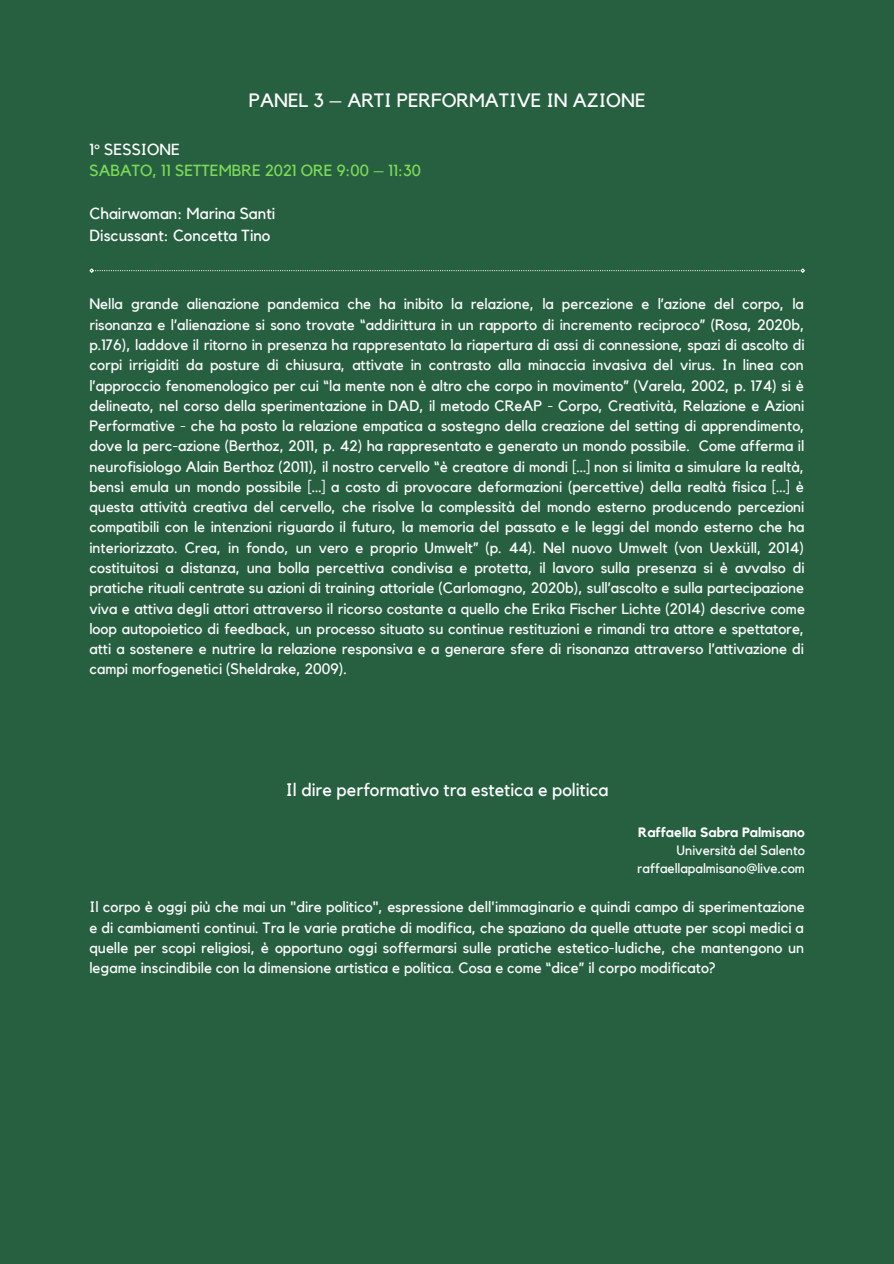
<style>
.page{position:relative;width:894px;height:1264px;background:#fff}
.page>*{position:absolute;margin:0;border:0;box-sizing:border-box;transform-origin:0 0}
.t1{font:19.2px "Kollektif";color:#fdfdfd}
.t2{font:18px "Kollektif";color:#fdfdfd}
.t3{font:16.05px/21.5px "Kollektif";color:#fdfdfd}
.t4{font:16.05px "Kollektif";color:#7ed957}
.t5{font:15px/20.2px "Kollektif";color:#fdfdfd;text-align:justify}
.t6{font:13.5px/18px "Kollektif";color:#fdfdfd;text-align:right}
.t7{font:700 13.5px "Kollektif";color:#fdfdfd}
</style>
<div class="page">
<div style="left:0;top:0;width:893px;height:1263px;background:#266041"></div>
<svg style="left:89px;top:268px;width:716px;height:5px"></svg>
<p class="t1" style="left:249px;top:91px;width:398px">PANEL 3 – ARTI PERFORMATIVE IN AZIONE</p>
<p class="t3" style="left:89px;top:139px;width:92px">1° SESSIONE</p>
<p class="t4" style="left:89px;top:163px;width:333px">SABATO, 11 SETTEMBRE 2021 ORE 9:00 – 11:30</p>
<p class="t3" style="left:89px;top:203px;width:187px">Chairwoman: Marina Santi<br>Discussant: Concetta Tino</p>
<p class="t5" style="left:89px;top:294px;width:716px">Nella grande alienazione pandemica che ha inibito la relazione, la percezione e l’azione del corpo, la risonanza e l’alienazione si sono trovate “addirittura in un rapporto di incremento reciproco” (Rosa, 2020b, p.176), laddove il ritorno in presenza ha rappresentato la riapertura di assi di connessione, spazi di ascolto di corpi irrigiditi da posture di chiusura, attivate in contrasto alla minaccia invasiva del virus. In linea con l’approccio fenomenologico per cui “la mente non è altro che corpo in movimento” (Varela, 2002, p. 174) si è delineato, nel corso della sperimentazione in DAD, il metodo CReAP - Corpo, Creatività, Relazione e Azioni Performative - che ha posto la relazione empatica a sostegno della creazione del setting di apprendimento, dove la perc-azione (Berthoz, 2011, p. 42) ha rappresentato e generato un mondo possibile. Come afferma il neurofisiologo Alain Berthoz (2011), il nostro cervello “è creatore di mondi […] non si limita a simulare la realtà, bensì emula un mondo possibile […] a costo di provocare deformazioni (percettive) della realtà fisica […] è questa attività creativa del cervello, che risolve la complessità del mondo esterno producendo percezioni compatibili con le intenzioni riguardo il futuro, la memoria del passato e le leggi del mondo esterno che ha interiorizzato. Crea, in fondo, un vero e proprio Umwelt” (p. 44). Nel nuovo Umwelt (von Uexküll, 2014) costituitosi a distanza, una bolla percettiva condivisa e protetta, il lavoro sulla presenza si è avvalso di pratiche rituali centrate su azioni di training attoriale (Carlomagno, 2020b), sull’ascolto e sulla partecipazione viva e attiva degli attori attraverso il ricorso costante a quello che Erika Fischer Lichte (2014) descrive come loop autopoietico di feedback, un processo situato su continue restituzioni e rimandi tra attore e spettatore, atti a sostenere e nutrire la relazione responsiva e a generare sfere di risonanza attraverso l’attivazione di campi morfogenetici (Sheldrake, 2009).</p>
<p class="t2" style="left:286px;top:781px;width:324px">Il dire performativo tra estetica e politica</p>
<p class="t7" style="left:638px;top:825px;width:168px">Raffaella Sabra Palmisano</p>
<p class="t6" style="left:637px;top:841px;width:169px">Università del Salento raffaellapalmisano@live.com</p>
<p class="t5" style="left:89px;top:897px;width:716px">Il corpo è oggi più che mai un "dire politico", espressione dell'immaginario e quindi campo di sperimentazione e di cambiamenti continui. Tra le varie pratiche di modifica, che spaziano da quelle attuate per scopi medici a quelle per scopi religiosi, è opportuno oggi soffermarsi sulle pratiche estetico-ludiche, che mantengono un legame inscindibile con la dimensione artistica e politica. Cosa e come “dice” il corpo modificato?</p>
</div>
